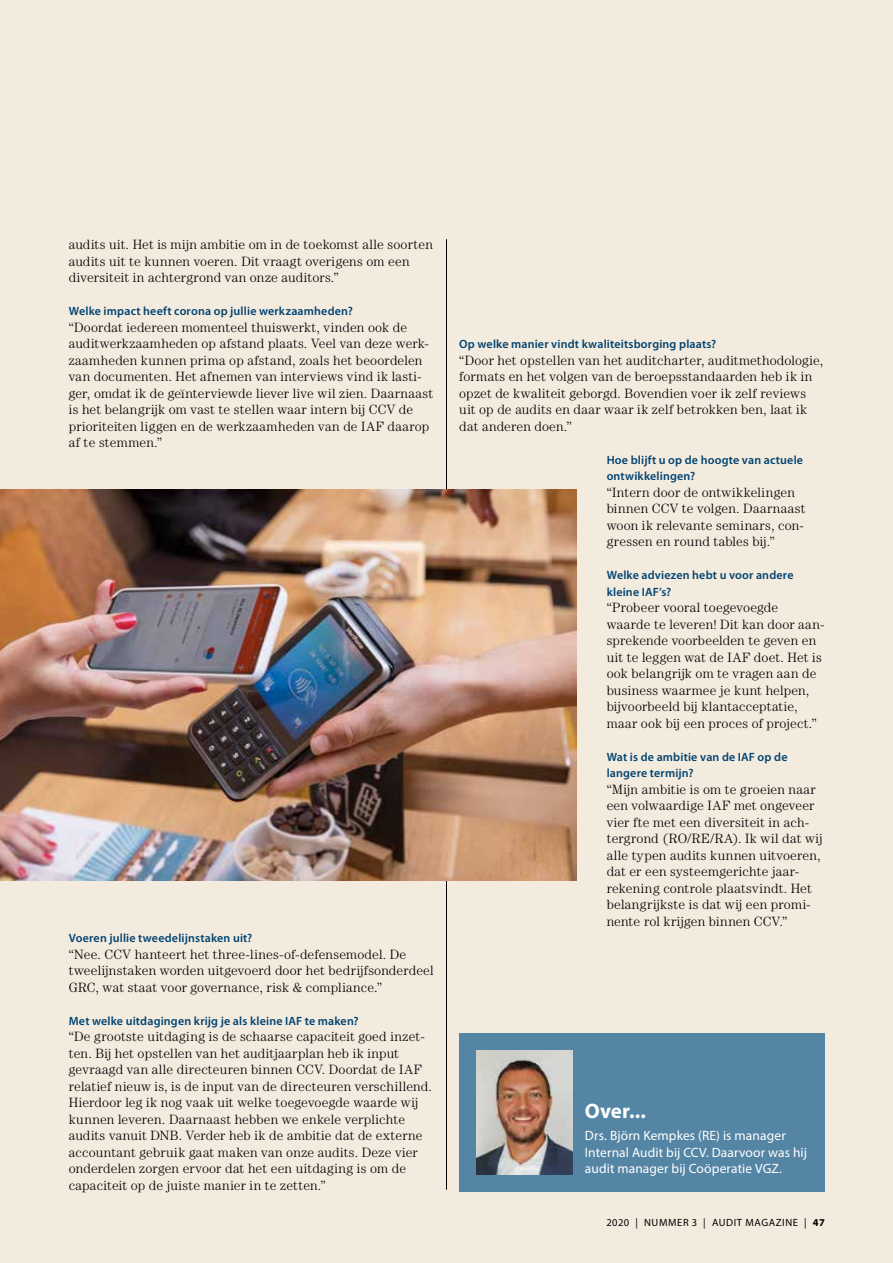
<style>
.page{position:relative;width:893px;height:1263px;background:#f4ebdf}
.page>*{position:absolute;margin:0;border:0;box-sizing:border-box;transform-origin:0 0}
.t1{font:700 21px "Myriad Pro";color:#fff}
.t2{font:300 13.5px/16.5px "Century LT";letter-spacing:.015em;color:#000}
.t3{font:13.5px/16.5px "Myriad Pro";letter-spacing:.005em;color:#fff}
.t4{font:600 12px/16.5px "Myriad Pro";letter-spacing:.015em;color:#004371}
.t5{font:10.5px "Myriad Pro";letter-spacing:.06em;color:#000}
.s1{font-weight:700}
</style>
<div class="page">
<div style="left:459px;top:1033px;width:366px;height:158px;background:#5485a4"></div>
<hr style="left:446px;top:239px;width:1px;height:951px;background:#000">
<img style="left:476px;top:1050px;width:96px;height:125px">
<img style="left:0;top:489px;width:577px;height:391px">
<p class="t2" style="left:69px;top:236px;width:366px">audits uit. Het is mijn ambitie om in de toekomst alle soorten audits uit te kunnen voeren. Dit vraagt overigens om een diversiteit in achtergrond van onze auditors.”</p>
<p class="t4" style="left:69px;top:302px;width:286px">Welke impact heeft corona op jullie werkzaamheden?</p>
<p class="t2" style="left:69px;top:318px;width:366px">“Doordat iedereen momenteel thuiswerkt, vinden ook de auditwerkzaamheden op afstand plaats. Veel van deze werk&shy;zaamheden kunnen prima op afstand, zoals het beoordelen van documenten. Het afnemen van interviews vind ik lasti&shy;ger, omdat ik de geïnterviewde liever live wil zien. Daarnaast is het belangrijk om vast te stellen waar intern bij CCV de prioriteiten liggen en de werkzaamheden van de IAF daarop af te stemmen.”</p>
<p class="t4" style="left:69px;top:929px;width:185px">Voeren jullie tweedelijnstaken uit?</p>
<p class="t2" style="left:69px;top:945px;width:366px">“Nee. CCV hanteert het three-lines-of-defensemodel. De tweelijnstaken worden uitgevoerd door het bedrijfsonderdeel<br>GRC, wat staat voor governance, risk &amp; compliance.”</p>
<p class="t4" style="left:69px;top:1012px;width:291px">Met welke uitdagingen krijg je als kleine IAF te maken?</p>
<p class="t2" style="left:69px;top:1028px;width:365px">“De grootste uitdaging is de schaarse capaciteit goed inzet&shy;ten. Bij het opstellen van het auditjaarplan heb ik input gevraagd van alle directeuren binnen CCV. Doordat de IAF relatief nieuw is, is de input van de directeuren verschillend.<br>Hierdoor leg ik nog vaak uit welke toegevoegde waarde wij kunnen leveren. Daarnaast hebben we enkele verplichte audits vanuit DNB. Verder heb ik de ambitie dat de externe accountant gebruik gaat maken van onze audits. Deze vier onderdelen zorgen ervoor dat het een uitdaging is om de capaciteit op de juiste manier in te zetten.”</p>
<p class="t4" style="left:459px;top:335px;width:259px">Op welke manier vindt kwaliteitsborging plaats?</p>
<p class="t2" style="left:459px;top:351px;width:366px">“Door het opstellen van het auditcharter, auditmethodologie, formats en het volgen van de beroepsstandaarden heb ik in opzet de kwaliteit geborgd. Bovendien voer ik zelf reviews uit op de audits en daar waar ik zelf betrokken ben, laat ik dat anderen doen.”</p>
<p class="t4" style="left:607px;top:451px;width:198px">Hoe blijft u op de hoogte van actuele ontwikkelingen?</p>
<p class="t2" style="left:607px;top:483px;width:200px">“Intern door de ontwikkelingen binnen CCV te volgen. Daarnaast woon ik relevante seminars, con&shy;gressen en round tables bij.”</p>
<p class="t4" style="left:607px;top:566px;width:188px">Welke adviezen hebt u voor andere kleine IAF’s?</p>
<p class="t2" style="left:607px;top:599px;width:219px">“Probeer vooral toegevoegde waarde te leveren! Dit kan door aan&shy;sprekende voorbeelden te geven en uit te leggen wat de IAF doet. Het is ook belangrijk om te vragen aan de business waarmee je kunt helpen, bijvoorbeeld bij klantacceptatie, maar ook bij een proces of project.”</p>
<p class="t4" style="left:607px;top:748px;width:182px">Wat is de ambitie van de IAF op de langere termijn?</p>
<p class="t2" style="left:607px;top:780px;width:217px">“Mijn ambitie is om te groeien naar een volwaardige IAF met ongeveer vier fte met een diversiteit in ach&shy;tergrond (RO/RE/RA). Ik wil dat wij alle typen audits kunnen uitvoeren, dat er een systeemgerichte jaar&shy;rekening controle plaatsvindt. Het belangrijkste is dat wij een promi&shy;nente rol krijgen binnen CCV.”</p>
<h1 class="t1" style="left:585px;top:1097px;width:62px">Over...</h1>
<p class="t3" style="left:585px;top:1127px;width:224px">Drs. Björn Kempkes (RE) is manager<br>Internal Audit bij CCV. Daarvoor was hij audit manager bij Coöperatie VGZ.</p>
<p class="t5" style="left:606px;top:1216px;width:220px">2020 | NUMMER 3 | AUDIT MAGAZINE | <span class="s1">47</span></p>
</div>
